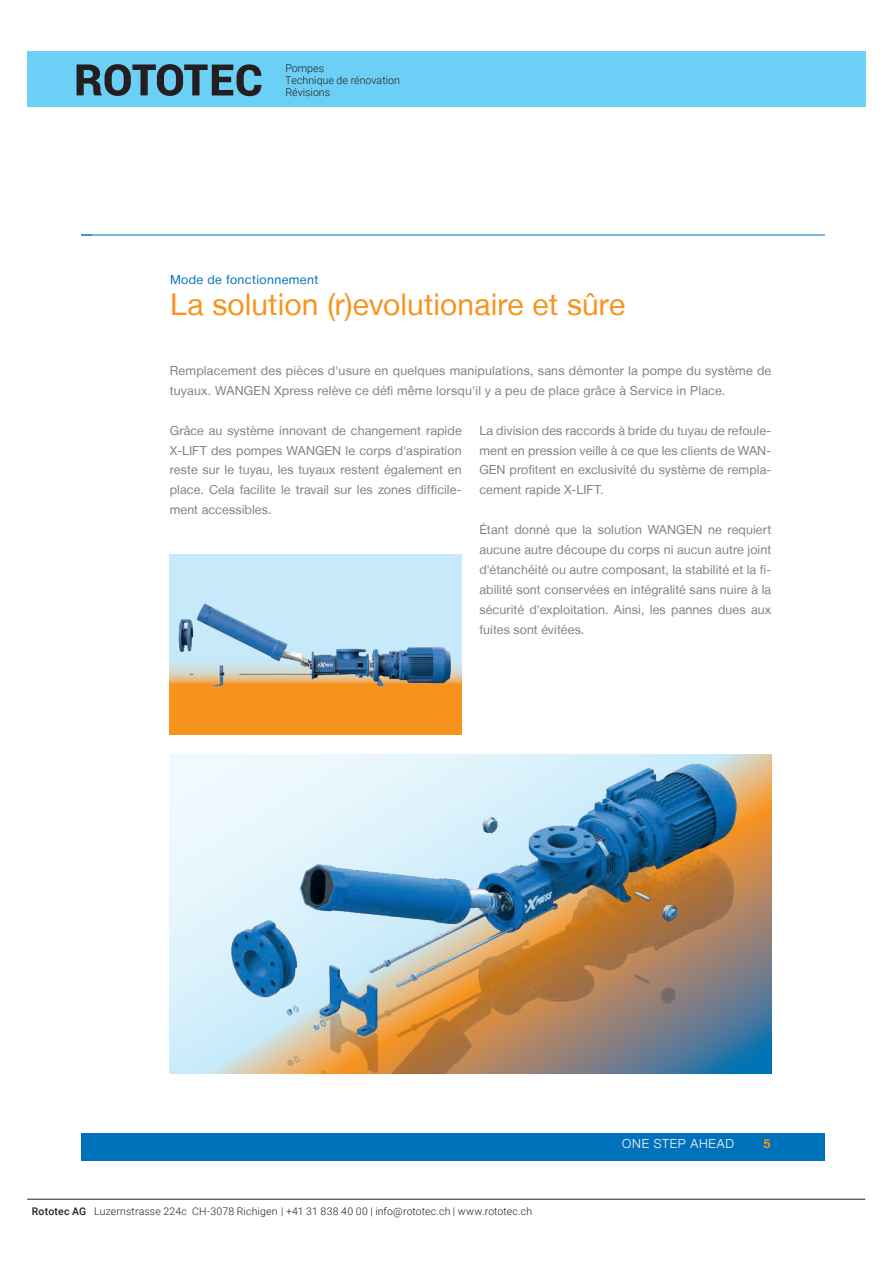
<style>
.page{position:relative;width:893px;height:1263px;background:#fff}
.page>*{position:absolute;margin:0;border:0;box-sizing:border-box;transform-origin:0 0}
.t1{font:30px "Helvetica Neue LT";letter-spacing:.005em;color:#f7931d}
.t2{font:12.45px/20px "Helvetica Neue LT";letter-spacing:.015em;color:#808285;text-align:justify}
.t3{font:12.45px "Helvetica Neue LT";letter-spacing:.03em;color:#0072bc}
.t4{font:300 12.45px "Helvetica Neue LT";letter-spacing:.055em;color:#fff}
.t5{font:700 12.45px "Helvetica Neue LT";color:#f7931d}
.t6{font:300 10.65px/11.9px "Roboto";color:#231f20}
.t7{font:300 10.5px "Roboto";letter-spacing:.015em;color:#231f20}
.s1{font-weight:500}
</style>
<div class="page">
<hr style="left:27px;top:1199px;width:838px;height:1px;background:#231f20">
<div style="left:27px;top:51px;width:838px;height:55px;background:#6bcff6"></div>
<svg style="left:77px;top:64px;width:184px;height:32px"></svg>
<hr style="left:81px;top:235px;width:743px;height:1px;background:#0072bc">
<div style="left:81px;top:1133px;width:743px;height:28px;background:#0072bc"></div>
<svg style="left:170px;top:554px;width:292px;height:180px;background:#dcc194"></svg>
<img style="left:170px;top:595px;width:292px;height:104px">
<img style="left:170px;top:754px;width:601px;height:320px">
<p class="t6" style="left:285px;top:62px;width:116px">Pompes<br>Technique de rénovation<br>Révisions</p>
<p class="t3" style="left:170px;top:272px;width:150px">Mode de fonctionnement</p>
<h1 class="t1" style="left:170px;top:286px;width:457px">La solution (r)evolutionaire et sûre</h1>
<p class="t2" style="left:170px;top:360px;width:603px">Remplacement des pièces d'usure en quelques manipulations, sans démonter la pompe du système de tuyaux. WANGEN Xpress relève ce défi même lorsqu'il y a peu de place grâce à Service in Place.</p>
<p class="t2" style="left:170px;top:420px;width:293px">Grâce au système innovant de changement rapide X-LIFT des pompes WANGEN le corps d'aspiration reste sur le tuyau, les tuyaux restent également en place. Cela facilite le travail sur les zones difficile&shy;ment accessibles.</p>
<p class="t2" style="left:479px;top:420px;width:293px">La division des raccords à bride du tuyau de refoule&shy;ment en pression veille à ce que les clients de WAN-GEN profitent en exclusivité du système de rempla&shy;cement rapide X-LIFT.</p>
<p class="t2" style="left:479px;top:520px;width:293px">Étant donné que la solution WANGEN ne requiert aucune autre découpe du corps ni aucun autre joint d'étanchéité ou autre composant, la stabilité et la fi&shy;abilité sont conservées en intégralité sans nuire à la sécurité d'exploitation. Ainsi, les pannes dues aux fuites sont évitées.</p>
<p class="t7" style="left:32px;top:1204px;width:502px"><span class="s1">Rototec AG</span> Luzernstrasse 224c CH-3078 Richigen | +41 31 838 40 00 | info@rototec.ch | www.rototec.ch</p>
<p class="t4" style="left:622px;top:1136px;width:113px">ONE STEP AHEAD</p>
<p class="t5" style="left:764px;top:1136px;width:8px">5</p>
</div>
